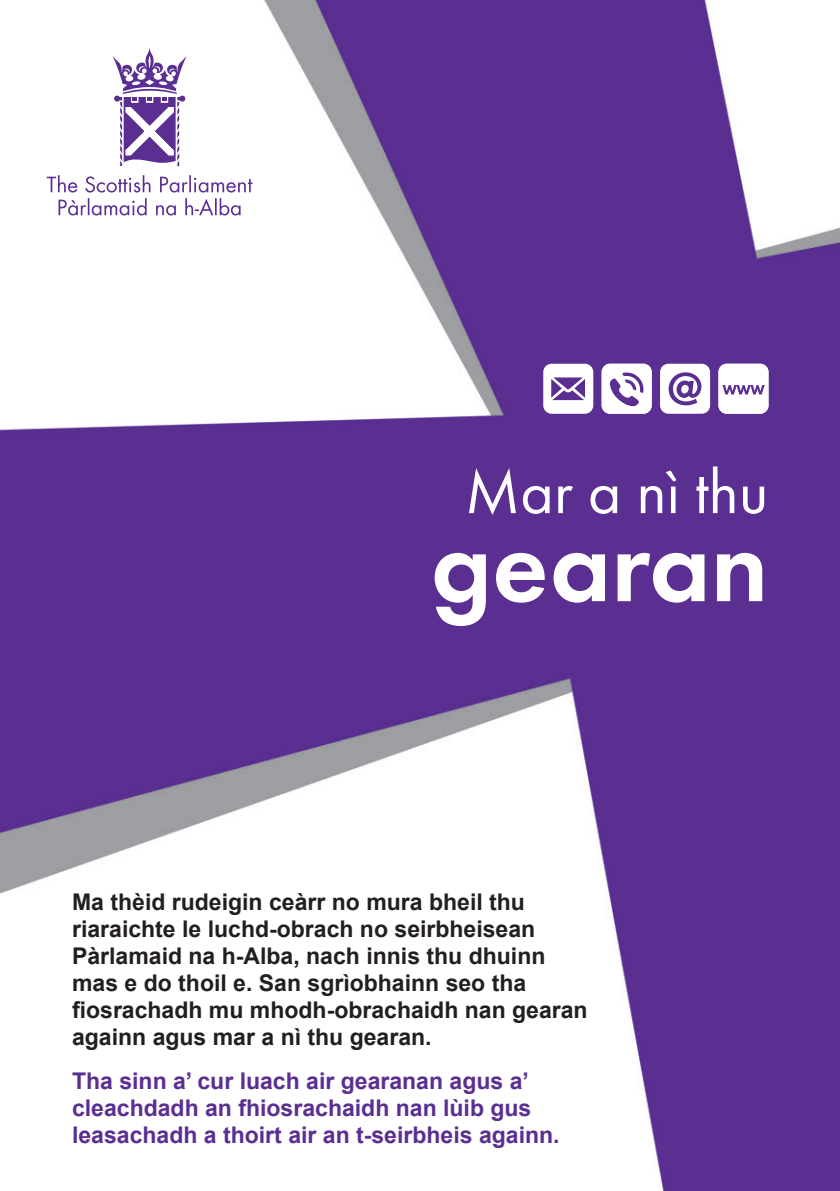
<style>
.page{position:relative;width:840px;height:1191px;background:#fff}
.page>*{position:absolute;margin:0;border:0;box-sizing:border-box;transform-origin:0 0}
.t1{font:600 108px "Futura PT";color:#fff}
.t2{font:64px "Futura PT Book";color:#fff}
.t3{font:700 23px/27px "Arial";color:#231f20}
.t4{font:700 23px/27px "Arial";color:#5b2e91}
</style>
<div class="page">
<img style="left:0;top:0;width:839px;height:1191px">
<svg style="left:58px;top:198px;width:182px;height:17px"></svg>
<svg style="left:47px;top:175px;width:205px;height:17px"></svg>
<svg style="left:113px;top:48px;width:73px;height:118px"></svg>
<svg style="left:543px;top:364px;width:50px;height:50px"></svg>
<svg style="left:659px;top:364px;width:50px;height:50px"></svg>
<svg style="left:601px;top:364px;width:50px;height:50px"></svg>
<svg style="left:718px;top:364px;width:50px;height:50px"></svg>
<p class="t2" style="left:464px;top:454px;width:305px">Mar a nì thu</p>
<p class="t1" style="left:430px;top:497px;width:339px">gearan</p>
<p class="t3" style="left:72px;top:889px;width:517px">Ma thèid rudeigin ceàrr no mura bheil thu riaraichte le luchd-obrach no seirbheisean Pàrlamaid na h-Alba, nach innis thu dhuinn mas e do thoil e. San sgrìobhainn seo tha fiosrachadh mu mhodh-obrachaidh nan gearan againn agus mar a nì thu gearan.</p>
<p class="t4" style="left:72px;top:1068px;width:489px">Tha sinn a’ cur luach air gearanan agus a’ cleachdadh an fhiosrachaidh nan lùib gus leasachadh a thoirt air an t-seirbheis againn.</p>
</div>
